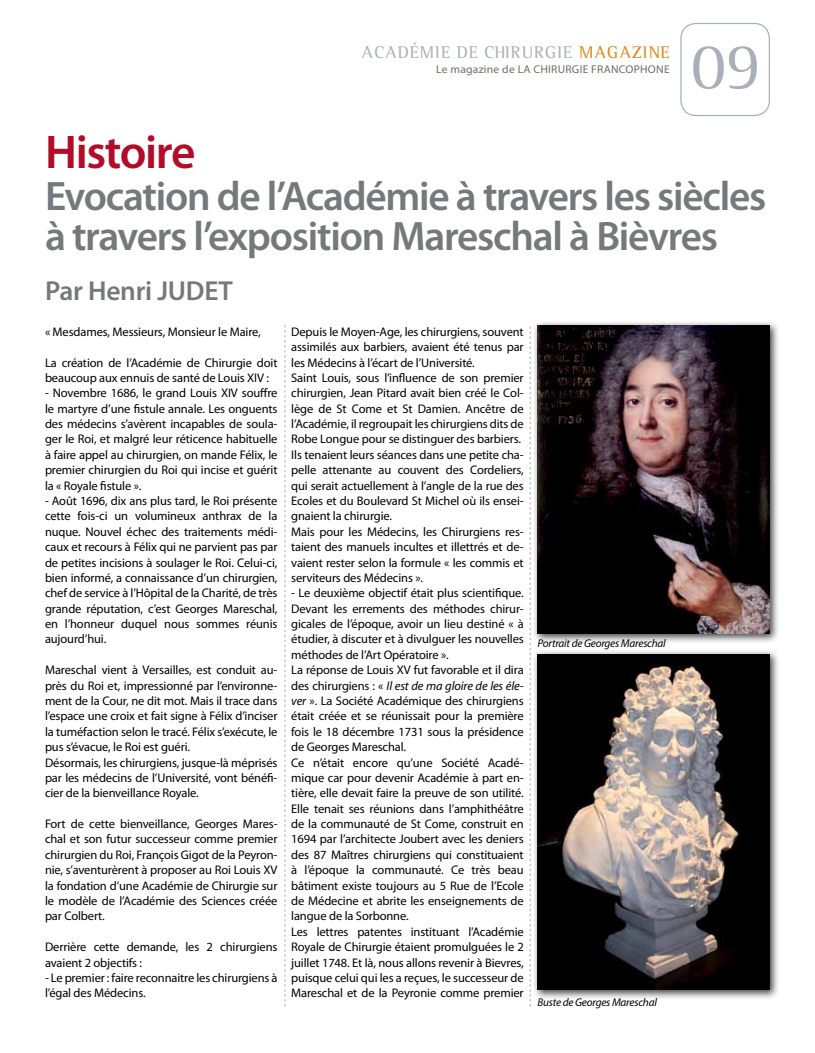
<style>
.page{position:relative;width:815px;height:1053px;background:#fff}
.page>*{position:absolute;margin:0;border:0;box-sizing:border-box;transform-origin:0 0}
.t1{font:67.5px "Leftist Mono Serif";color:#a9b0ba}
.t2{font:600 47.5px "Myriad Pro";letter-spacing:-.03em;color:#b10d28}
.t3{font:600 41.25px/40px "Myriad Pro";letter-spacing:-.03em;color:#77787b}
.t4{font:600 27.5px "Myriad Pro";letter-spacing:-.01em;color:#77787b}
.t5{font:17.5px "Leftist Mono Serif";letter-spacing:.02em;color:#a9b0ba}
.t6{font:12.5px/15.4px "Myriad Pro";letter-spacing:-.01em;color:#000}
.t7{font:italic 11.25px "Myriad Pro";letter-spacing:-.02em;color:#000}
.t8{font:11.25px "Myriad Pro";letter-spacing:.02em;color:#6d6e61}
.s1{color:#e0861b}
.s2{font-style:italic}
</style>
<div class="page">
<div style="left:680px;top:23px;width:90px;height:93px;border:1px solid #a9b0ba;border-radius:15px"></div>
<svg style="left:284px;top:325px;width:2px;height:681px"></svg>
<svg style="left:530px;top:326px;width:1px;height:680px"></svg>
<div style="left:533px;top:649px;width:247px;height:350px;background:#000;opacity:.75"></div>
<img style="left:537px;top:654px;width:233px;height:335px">
<div style="left:533px;top:320px;width:247px;height:323px;background:#000;opacity:.75"></div>
<img style="left:537px;top:325px;width:233px;height:308px">
<h3 class="t5" style="left:361px;top:42px;width:310px">ACADÉMIE DE CHIRURGIE <span class="s1">MAGAZINE</span></h3>
<p class="t8" style="left:436px;top:62px;width:235px">Le magazine de LA CHIRURGIE FRANCOPHONE</p>
<h1 class="t1" style="left:691px;top:27px;width:72px">09</h1>
<h2 class="t2" style="left:45px;top:121px;width:152px">Histoire</h2>
<h3 class="t3" style="left:45px;top:175px;width:723px">Evocation de l’Académie à travers les siècles à travers l’exposition Mareschal à Bièvres</h3>
<h3 class="t4" style="left:45px;top:273px;width:190px">Par Henri JUDET</h3>
<p class="t6" style="left:291px;top:324px;width:234px">Depuis le Moyen-Age, les chirurgiens, souvent assimilés aux barbiers, avaient été tenus par les Médecins à l’écart de l’Université.<br>Saint Louis, sous l’influence de son premier chirurgien, Jean Pitard avait bien créé le Col&shy;lège de St Come et St Damien. Ancêtre de l’Académie, il regroupait les chirurgiens dits de Robe Longue pour se distinguer des barbiers.<br>Ils tenaient leurs séances dans une petite cha&shy;pelle attenante au couvent des Cordeliers, qui serait actuellement à l’angle de la rue des Ecoles et du Boulevard St Michel où ils ensei&shy;gnaient la chirurgie.<br>Mais pour les Médecins, les Chirurgiens res&shy;taient des manuels incultes et illettrés et de&shy;vaient rester selon la formule « les commis et serviteurs des Médecins ».</p>
<p class="t6" style="left:291px;top:585px;width:234px">- Le deuxième objectif était plus scientifique.<br>Devant les errements des méthodes chirur&shy;gicales de l’époque, avoir un lieu destiné « à étudier, à discuter et à divulguer les nouvelles méthodes de l’Art Opératoire ».<br>La réponse de Louis XV fut favorable et il dira des chirurgiens : « <span class="s2">Il est de ma gloire de les éle&shy;ver</span> ». La Société Académique des chirurgiens était créée et se réunissait pour la première fois le 18 décembre 1731 sous la présidence de Georges Mareschal.<br>Ce n’était encore qu’une Société Acadé&shy;mique car pour devenir Académie à part en&shy;tière, elle devait faire la preuve de son utilité.<br>Elle tenait ses réunions dans l’amphithéâtre de la communauté de St Come, construit en 1694 par l’architecte Joubert avec les deniers des 87 Maîtres chirurgiens qui constituaient à l’époque la communauté. Ce très beau bâtiment existe toujours au 5 Rue de l’Ecole de Médecine et abrite les enseignements de langue de la Sorbonne.<br>Les lettres patentes instituant l’Académie Royale de Chirurgie étaient promulguées le 2 juillet 1748. Et là, nous allons revenir à Bievres, puisque celui qui les a reçues, le successeur de Mareschal et de la Peyronie comme premier</p>
<p class="t7" style="left:537px;top:994px;width:121px">Buste de Georges Mareschal</p>
<p class="t6" style="left:45px;top:324px;width:217px">« Mesdames, Messieurs, Monsieur le Maire,</p>
<p class="t6" style="left:45px;top:354px;width:234px">La création de l’Académie de Chirurgie doit beaucoup aux ennuis de santé de Louis XIV :</p>
<p class="t6" style="left:45px;top:385px;width:234px;text-align:justify">- Novembre 1686, le grand Louis XIV souffre le martyre d’une fistule annale. Les onguents des médecins s’avèrent incapables de soula&shy;ger le Roi, et malgré leur réticence habituelle à faire appel au chirurgien, on mande Félix, le premier chirurgien du Roi qui incise et guérit la « Royale fistule ».</p>
<p class="t6" style="left:45px;top:493px;width:234px;text-align:justify">- Août 1696, dix ans plus tard, le Roi présente cette fois-ci un volumineux anthrax de la nuque. Nouvel échec des traitements médi&shy;caux et recours à Félix qui ne parvient pas par de petites incisions à soulager le Roi. Celui-ci, bien informé, a connaissance d’un chirurgien, chef de service à l’Hôpital de la Charité, de très grande réputation, c’est Georges Mareschal, en l’honneur duquel nous sommes réunis aujourd’hui.</p>
<p class="t6" style="left:45px;top:662px;width:234px">Mareschal vient à Versailles, est conduit au&shy;près du Roi et, impressionné par l’environne&shy;ment de la Cour, ne dit mot. Mais il trace dans l’espace une croix et fait signe à Félix d’inciser la tuméfaction selon le tracé. Félix s’exécute, le pus s’évacue, le Roi est guéri.<br>Désormais, les chirurgiens, jusque-là méprisés par les médecins de l’Université, vont bénéfi&shy;cier de la bienveillance Royale.</p>
<p class="t6" style="left:45px;top:816px;width:234px;text-align:justify">Fort de cette bienveillance, Georges Mares&shy;chal et son futur successeur comme premier chirurgien du Roi, François Gigot de la Peyron&shy;nie, s’aventurèrent à proposer au Roi Louis XV la fondation d’une Académie de Chirurgie sur le modèle de l’Académie des Sciences créée par Colbert.</p>
<p class="t6" style="left:45px;top:939px;width:234px">Derrière cette demande, les 2 chirurgiens avaient 2 objectifs :</p>
<p class="t6" style="left:45px;top:969px;width:234px">- Le premier : faire reconnaitre les chirurgiens à l’égal des Médecins.</p>
<p class="t7" style="left:537px;top:635px;width:130px">Portrait de Georges Mareschal</p>
</div>
